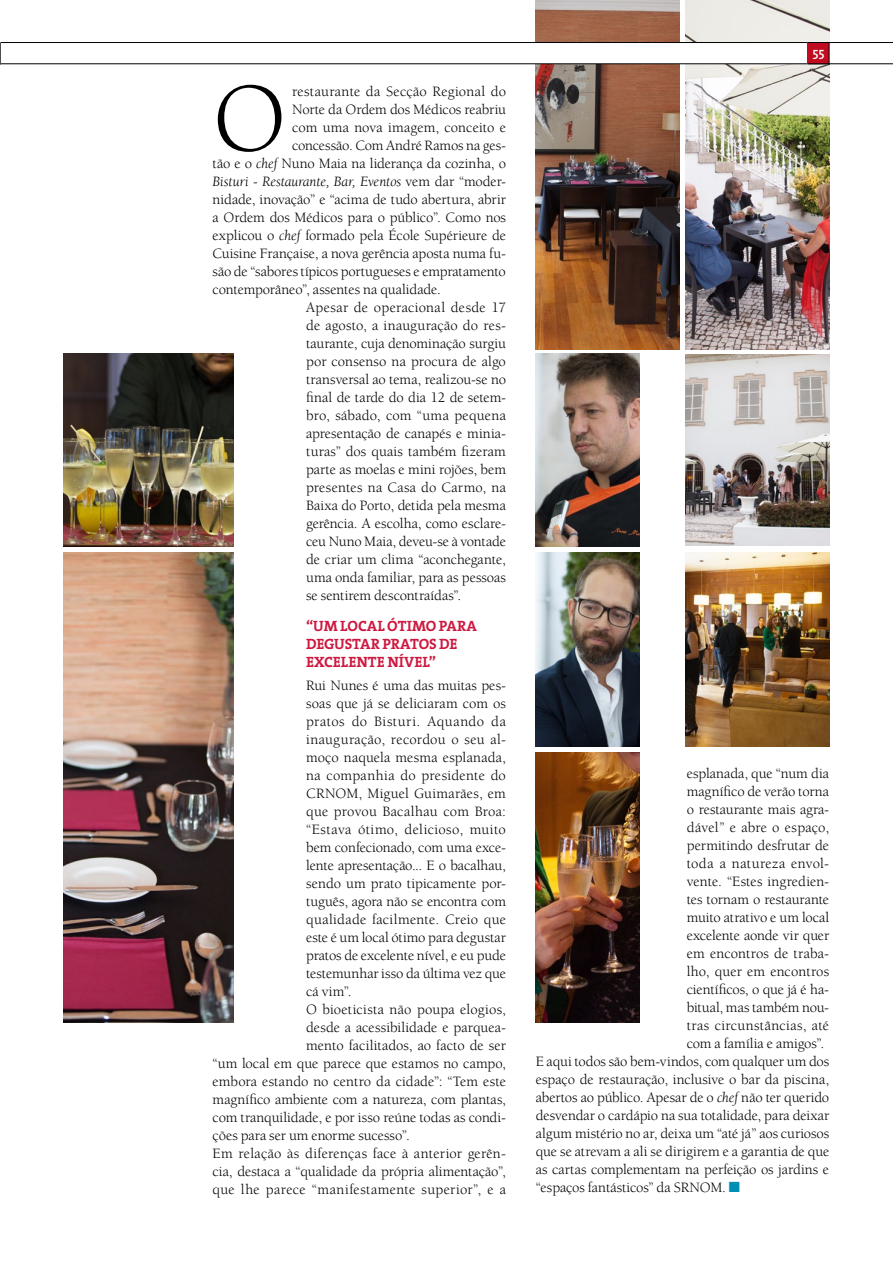
<style>
.page{position:relative;width:893px;height:1263px;background:#fff}
.page>*{position:absolute;margin:0;border:0;box-sizing:border-box;transform-origin:0 0}
.t1{font:99.75px "Berkeley";color:#000}
.t2{font:15px/18px "The Serif Bold Caps";letter-spacing:-.005em;color:#cd1840}
.t3{font:14.7px "Berkeley";color:#000}
.t4{font:14.7px "Berkeley";letter-spacing:.025em;color:#000}
.t5{font:14.7px "Berkeley";letter-spacing:.02em;color:#000}
.t6{font:italic 14.7px "Berkeley";letter-spacing:-.01em;color:#000}
.t7{font:14.7px "Berkeley";letter-spacing:.03em;color:#000}
.t8{font:13.5px "The Sans Semi Bold Caps";color:#fff}
.s1{font-style:italic}
.s2{font-style:normal}
.s3{color:#008fb4}
</style>
<div class="page">
<img style="left:64px;top:553px;width:170px;height:470px">
<img style="left:64px;top:353px;width:170px;height:193px">
<img style="left:536px;top:753px;width:104px;height:270px">
<img style="left:536px;top:0;width:143px;height:349px">
<img style="left:536px;top:353px;width:104px;height:194px">
<img style="left:536px;top:553px;width:104px;height:193px">
<img style="left:685px;top:0;width:144px;height:349px">
<div style="left:685px;top:353px;width:144px;height:194px;background:linear-gradient(to right,#d3d4d6,#e0dfe5)"></div>
<img style="left:685px;top:355px;width:144px;height:190px">
<img style="left:685px;top:553px;width:144px;height:193px">
<svg style="left:0;top:42px;width:893px;height:22px"></svg>
<h1 class="t1" style="left:213px;top:66px;width:75px">O</h1>
<p class="t5" style="left:292px;top:84px;width:215px">restaurante da Secção Regional do</p>
<p class="t3" style="left:292px;top:102px;width:215px">Norte da Ordem dos Médicos reabriu</p>
<p class="t3" style="left:292px;top:120px;width:215px">com uma nova imagem, conceito e</p>
<p class="t3" style="left:292px;top:138px;width:215px">concessão. Com André Ramos na ges-</p>
<p class="t3" style="left:213px;top:156px;width:295px">tão e o <span class="s1">chef</span> Nuno Maia na liderança da cozinha, o</p>
<p class="t6" style="left:213px;top:174px;width:295px">Bisturi - Restaurante, Bar, Eventos <span class="s2">vem dar “moder-</span></p>
<p class="t3" style="left:213px;top:192px;width:295px">nidade, inovação” e “acima de tudo abertura, abrir</p>
<p class="t3" style="left:213px;top:210px;width:295px">a Ordem dos Médicos para o público”. Como nos</p>
<p class="t3" style="left:213px;top:228px;width:295px">explicou o <span class="s1">chef</span> formado pela École Supérieure de</p>
<p class="t3" style="left:213px;top:246px;width:295px">Cuisine Française, a nova gerência aposta numa fu-</p>
<p class="t3" style="left:213px;top:264px;width:295px">são de “sabores típicos portugueses e empratamento</p>
<p class="t3" style="left:213px;top:282px;width:230px">contemporâneo”, assentes na qualidade.</p>
<p class="t4" style="left:306px;top:300px;width:201px">Apesar de operacional desde 17</p>
<p class="t3" style="left:306px;top:318px;width:201px">de agosto, a inauguração do res-</p>
<p class="t3" style="left:306px;top:336px;width:201px">taurante, cuja denominação surgiu</p>
<p class="t3" style="left:306px;top:354px;width:201px">por consenso na procura de algo</p>
<p class="t3" style="left:306px;top:371px;width:201px">transversal ao tema, realizou-se no</p>
<p class="t3" style="left:306px;top:389px;width:201px">final de tarde do dia 12 de setem-</p>
<p class="t3" style="left:306px;top:407px;width:201px">bro, sábado, com “uma pequena</p>
<p class="t3" style="left:306px;top:425px;width:201px">apresentação de canapés e minia-</p>
<p class="t3" style="left:306px;top:443px;width:201px">turas” dos quais também fizeram</p>
<p class="t3" style="left:306px;top:461px;width:201px">parte as moelas e mini rojões, bem</p>
<p class="t5" style="left:306px;top:479px;width:201px">presentes na Casa do Carmo, na</p>
<p class="t3" style="left:306px;top:497px;width:201px">Baixa do Porto, detida pela mesma</p>
<p class="t3" style="left:306px;top:515px;width:201px">gerência. A escolha, como esclare-</p>
<p class="t3" style="left:306px;top:533px;width:201px">ceu Nuno Maia, deveu-se à vontade</p>
<p class="t3" style="left:306px;top:551px;width:201px">de criar um clima “aconchegante,</p>
<p class="t3" style="left:306px;top:569px;width:201px">uma onda familiar, para as pessoas</p>
<p class="t3" style="left:306px;top:587px;width:157px">se sentirem descontraídas”.</p>
<p class="t2" style="left:306px;top:616px;width:172px">“UM LOCAL ÓTIMO PARA<br>DEGUSTAR PRATOS DE<br>EXCELENTE NÍVEL”</p>
<p class="t3" style="left:306px;top:677px;width:201px">Rui Nunes é uma das muitas pes-</p>
<p class="t3" style="left:306px;top:695px;width:201px">soas que já se deliciaram com os</p>
<p class="t7" style="left:306px;top:713px;width:201px">pratos do Bisturi. Aquando da</p>
<p class="t5" style="left:306px;top:731px;width:201px">inauguração, recordou o seu al-</p>
<p class="t3" style="left:306px;top:749px;width:201px">moço naquela mesma esplanada,</p>
<p class="t3" style="left:306px;top:767px;width:201px">na companhia do presidente do</p>
<p class="t3" style="left:306px;top:785px;width:201px">CRNOM, Miguel Guimarães, em</p>
<p class="t3" style="left:306px;top:803px;width:201px">que provou Bacalhau com Broa:</p>
<p class="t4" style="left:306px;top:821px;width:201px">“Estava ótimo, delicioso, muito</p>
<p class="t3" style="left:306px;top:839px;width:201px">bem confecionado, com uma exce-</p>
<p class="t3" style="left:306px;top:857px;width:201px">lente apresentação... E o bacalhau,</p>
<p class="t3" style="left:306px;top:875px;width:201px">sendo um prato tipicamente por-</p>
<p class="t3" style="left:306px;top:893px;width:201px">tuguês, agora não se encontra com</p>
<p class="t3" style="left:306px;top:911px;width:201px">qualidade facilmente. Creio que</p>
<p class="t3" style="left:306px;top:929px;width:201px">este é um local ótimo para degustar</p>
<p class="t3" style="left:306px;top:947px;width:201px">pratos de excelente nível, e eu pude</p>
<p class="t3" style="left:306px;top:965px;width:201px">testemunhar isso da última vez que</p>
<p class="t3" style="left:306px;top:983px;width:47px">cá vim”.</p>
<p class="t3" style="left:306px;top:1001px;width:201px">O bioeticista não poupa elogios,</p>
<p class="t3" style="left:306px;top:1019px;width:201px">desde a acessibilidade e parquea-</p>
<p class="t3" style="left:306px;top:1037px;width:201px">mento facilitados, ao facto de ser</p>
<p class="t3" style="left:213px;top:1055px;width:295px">“um local em que parece que estamos no campo,</p>
<p class="t3" style="left:213px;top:1073px;width:295px">embora estando no centro da cidade”: “Tem este</p>
<p class="t3" style="left:213px;top:1091px;width:295px">magnífico ambiente com a natureza, com plantas,</p>
<p class="t3" style="left:213px;top:1109px;width:295px">com tranquilidade, e por isso reúne todas as condi-</p>
<p class="t3" style="left:213px;top:1127px;width:199px">ções para ser um enorme sucesso”.</p>
<p class="t5" style="left:213px;top:1145px;width:295px">Em relação às diferenças face à anterior gerên-</p>
<p class="t3" style="left:213px;top:1163px;width:295px">cia, destaca a “qualidade da própria alimentação”,</p>
<p class="t4" style="left:213px;top:1181px;width:295px">que lhe parece “manifestamente superior”, e a</p>
<p class="t8" style="left:812px;top:43px;width:14px">55</p>
<p class="t3" style="left:687px;top:766px;width:144px">esplanada, que “num dia</p>
<p class="t3" style="left:687px;top:784px;width:144px">magnífico de verão torna</p>
<p class="t3" style="left:687px;top:802px;width:144px">o restaurante mais agra-</p>
<p class="t3" style="left:687px;top:820px;width:144px">dável” e abre o espaço,</p>
<p class="t3" style="left:687px;top:838px;width:144px">permitindo desfrutar de</p>
<p class="t4" style="left:687px;top:856px;width:144px">toda a natureza envol-</p>
<p class="t3" style="left:687px;top:874px;width:144px">vente. “Estes ingredien-</p>
<p class="t3" style="left:687px;top:892px;width:144px">tes tornam o restaurante</p>
<p class="t3" style="left:687px;top:910px;width:144px">muito atrativo e um local</p>
<p class="t3" style="left:687px;top:927px;width:144px">excelente aonde vir quer</p>
<p class="t3" style="left:687px;top:945px;width:144px">em encontros de traba-</p>
<p class="t3" style="left:687px;top:963px;width:144px">lho, quer em encontros</p>
<p class="t3" style="left:687px;top:981px;width:144px">científicos, o que já é ha-</p>
<p class="t3" style="left:687px;top:999px;width:144px">bitual, mas também nou-</p>
<p class="t4" style="left:687px;top:1017px;width:144px">tras circunstâncias, até</p>
<p class="t3" style="left:687px;top:1035px;width:139px">com a família e amigos”.</p>
<p class="t3" style="left:536px;top:1053px;width:295px">E aqui todos são bem-vindos, com qualquer um dos</p>
<p class="t3" style="left:536px;top:1071px;width:295px">espaço de restauração, inclusive o bar da piscina,</p>
<p class="t3" style="left:536px;top:1089px;width:295px">abertos ao público. Apesar de o <span class="s1">chef</span> não ter querido</p>
<p class="t3" style="left:536px;top:1107px;width:295px">desvendar o cardápio na sua totalidade, para deixar</p>
<p class="t3" style="left:536px;top:1125px;width:295px">algum mistério no ar, deixa um “até já” aos curiosos</p>
<p class="t3" style="left:536px;top:1143px;width:295px">que se atrevam a ali se dirigirem e a garantia de que</p>
<p class="t3" style="left:536px;top:1161px;width:295px">as cartas complementam na perfeição os jardins e</p>
<p class="t3" style="left:536px;top:1179px;width:206px">“espaços fantásticos” da SRNOM. <span class="s3">■</span></p>
</div>
